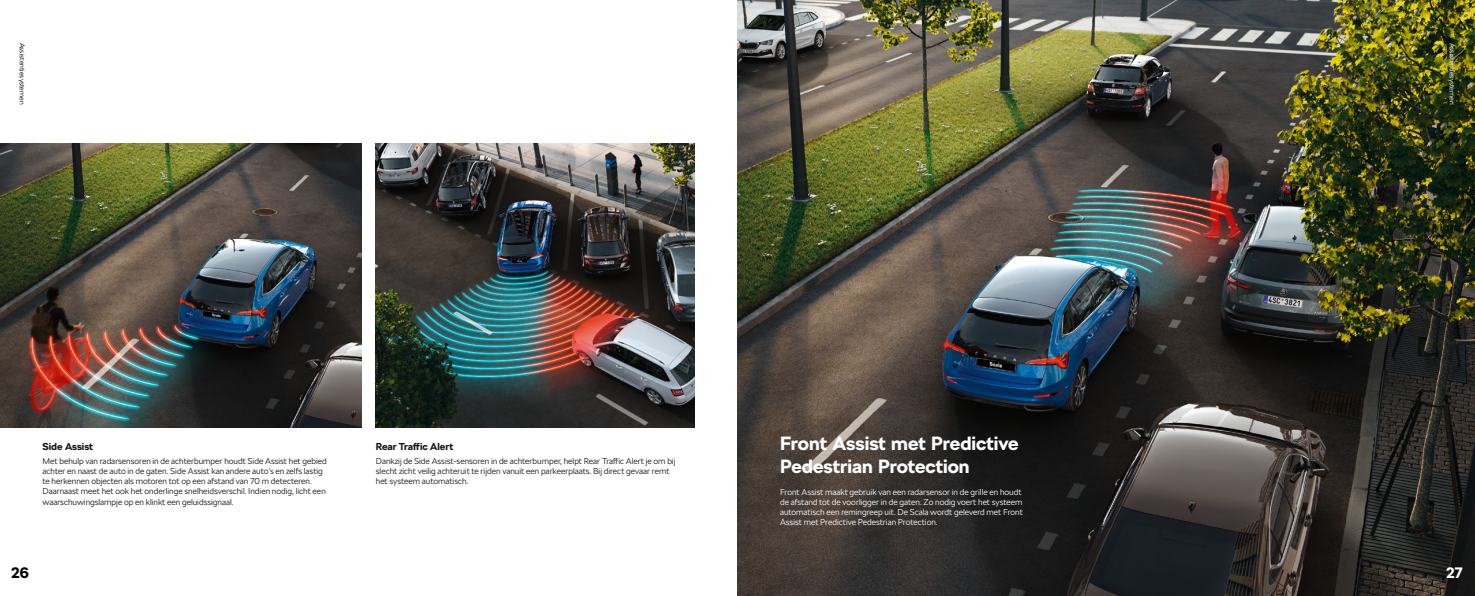
<style>
.page{position:relative;width:1475px;height:596px;background:#fff}
.page>*{position:absolute;margin:0;border:0;box-sizing:border-box;transform-origin:0 0}
.t1{font:700 19px/22.8px "SKODA Next";color:#fff}
.t2{font:700 15px "SKODA Next";color:#fff}
.t3{font:700 15px "SKODA Next";color:#000}
.t4{font:700 10px "SKODA Next";color:#161718}
.t5{font:300 8.5px/10.2px "SKODA Next";color:#161718}
.t6{font:300 8.5px/10.2px "SKODA Next";color:#fff}
.t7{font:300 7px "SKODA Next";color:#fff}
.t8{font:300 7px "SKODA Next";color:#000}
</style>
<div class="page">
<img style="left:737px;top:0;width:737px;height:595px">
<img style="left:376px;top:143px;width:318px;height:284px">
<img style="left:0;top:143px;width:361px;height:284px">
<p class="t8" style="left:26px;top:43px;width:63px;rotate:90deg">Assistentiesystemen</p>
<p class="t4" style="left:43px;top:440px;width:52px">Side Assist</p>
<p class="t5" style="left:43px;top:455px;width:286px">Met behulp van radarsensoren in de achterbumper houdt Side Assist het gebied achter en naast de auto in de gaten. Side Assist kan andere auto‘s en zelfs lastig te herkennen objecten als motoren tot op een afstand van 70 m detecteren.<br>Daarnaast meet het ook het onderlinge snelheidsverschil. Indien nodig, licht een waarschuwingslampje op en klinkt een geluidssignaal.</p>
<h2 class="t3" style="left:11px;top:563px;width:19px">26</h2>
<p class="t4" style="left:376px;top:440px;width:79px">Rear Traffic Alert</p>
<p class="t5" style="left:376px;top:455px;width:301px">Dankzij de Side Assist-sensoren in de achterbumper, helpt Rear Traffic Alert je om bij slecht zicht veilig achteruit te rijden vanuit een parkeerplaats. Bij direct gevaar remt het systeem automatisch.</p>
<h1 class="t1" style="left:780px;top:431px;width:240px">Front Assist met Predictive<br>Pedestrian Protection</h1>
<p class="t6" style="left:780px;top:486px;width:244px">Front Assist maakt gebruik van een radarsensor in de grille en houdt de afstand tot de voorligger in de gaten. Zo nodig voert het systeem automatisch een remingreep uit. De Scala wordt geleverd met Front Assist met Predictive Pedestrian Protection.</p>
<p class="t7" style="left:1455px;top:43px;width:63px;rotate:90deg">Assistentiesystemen</p>
<h2 class="t2" style="left:1445px;top:563px;width:18px">27</h2>
</div>
